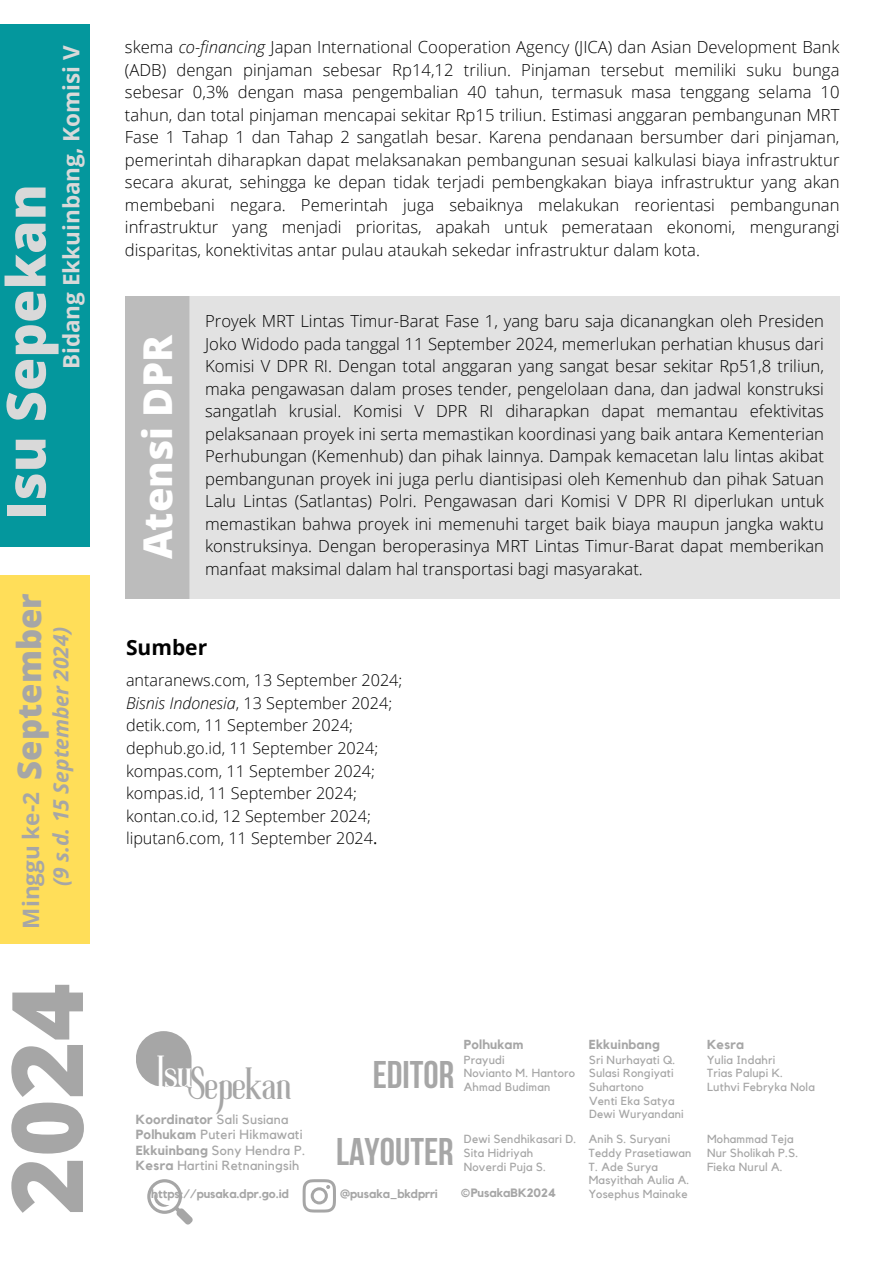
<style>
.page{position:relative;width:894px;height:1264px;background:#fff}
.page>*{position:absolute;margin:0;border:0;box-sizing:border-box;transform-origin:0 0}
.t1{font:800 98.85px "Open Sans";color:#a6a6a6}
.t2{font:800 54px "Open Sans";color:#d9d9d9}
.t3{font:40.65px "Roller Coaster";color:#a6a6a6}
.t4{font:40.65px "Roller Coaster";color:#fff}
.t5{font:800 39.75px "Open Sans";color:#fff}
.t6{font:700 38.4px "Bebas Neue";color:#a6a6a6}
.t7{font:800 33px "Open Sans";color:#a6a6a6}
.t8{font:700 22.5px "Open Sans";color:#d9d9d9}
.t9{font:700 22.5px "Open Sans";color:#a6a6a6}
.t10{font:italic 700 21px "Open Sans";color:#a6a6a6}
.t11{font:700 21px "Open Sans";color:#000}
.t12{font:300 16.65px/22.5px "Open Sans";color:#000;text-align:justify}
.t13{font:300 16.2px "Open Sans";color:#000}
.t14{font:13.2px "Kollektif";letter-spacing:.02em;color:#a6a6a6}
.t15{font:700 13.2px "Kollektif";letter-spacing:.02em;color:#a6a6a6}
.t16{font:700 13.05px "Kollektif";letter-spacing:.02em;color:#a6a6a6}
.t17{font:700 12px "Kollektif";color:#a6a6a6}
.t18{font:11.7px "Kollektif";letter-spacing:.02em;color:#a6a6a6}
.s1{font-style:italic}
.s2{font-weight:400}
.s3{font-weight:700}
</style>
<div class="page">
<div style="left:125px;top:296px;width:64px;height:302px;background:#bcbcbc"></div>
<div style="left:189px;top:296px;width:650px;height:302px;background:#e2e2e2"></div>
<div style="left:0;top:25px;width:89px;height:522px;background:#04979d"></div>
<div style="left:0;top:575px;width:89px;height:368px;background:#ffde59"></div>
<svg style="left:136px;top:1031px;width:55px;height:55px;background:#b3b3b3"></svg>
<svg style="left:302px;top:1179px;width:34px;height:33px"></svg>
<svg style="left:147px;top:1179px;width:46px;height:45px"></svg>
<p class="t8" style="left:55px;top:369px;width:325px;rotate:-90deg">Bidang Ekkuinbang, Komisi V</p>
<p class="t2" style="left:-12px;top:520px;width:337px;rotate:-90deg">Isu Sepekan</p>
<p class="t7" style="left:6px;top:779px;width:188px;rotate:-90deg">September</p>
<p class="t9" style="left:15px;top:928px;width:138px;rotate:-90deg">Minggu ke-2</p>
<p class="t10" style="left:46px;top:886px;width:262px;rotate:-90deg">(9 s.d. 15 September 2024)</p>
<p class="t1" style="left:-23px;top:1214px;width:233px;rotate:-90deg">2024</p>
<p class="t12" style="left:125px;top:35px;width:715px">skema <span class="s1">co-financing</span> Japan International Cooperation Agency (JICA) dan Asian Development Bank (ADB) dengan pinjaman sebesar Rp14,12 triliun. Pinjaman tersebut memiliki suku bunga sebesar 0,3% dengan masa pengembalian 40 tahun, termasuk masa tenggang selama 10 tahun, dan total pinjaman mencapai sekitar Rp15 triliun. Estimasi anggaran pembangunan MRT Fase 1 Tahap 1 dan Tahap 2 sangatlah besar. Karena pendanaan bersumber dari pinjaman, pemerintah diharapkan dapat melaksanakan pembangunan sesuai kalkulasi biaya infrastruktur secara akurat, sehingga ke depan tidak terjadi pembengkakan biaya infrastruktur yang akan membebani negara. Pemerintah juga sebaiknya melakukan reorientasi pembangunan infrastruktur yang menjadi prioritas, apakah untuk pemerataan ekonomi, mengurangi disparitas, konektivitas antar pulau ataukah sekedar infrastruktur dalam kota.</p>
<p class="t5" style="left:130px;top:559px;width:226px;rotate:-90deg">Atensi DPR</p>
<p class="t12" style="left:205px;top:309px;width:620px">Proyek MRT Lintas Timur-Barat Fase 1, yang baru saja dicanangkan oleh Presiden Joko Widodo pada tanggal 11 September 2024, memerlukan perhatian khusus dari Komisi V DPR RI. Dengan total anggaran yang sangat besar sekitar Rp51,8 triliun, maka pengawasan dalam proses tender, pengelolaan dana, dan jadwal konstruksi sangatlah krusial. Komisi V DPR RI diharapkan dapat memantau efektivitas pelaksanaan proyek ini serta memastikan koordinasi yang baik antara Kementerian Perhubungan (Kemenhub) dan pihak lainnya. Dampak kemacetan lalu lintas akibat pembangunan proyek ini juga perlu diantisipasi oleh Kemenhub dan pihak Satuan Lalu Lintas (Satlantas) Polri. Pengawasan dari Komisi V DPR RI diperlukan untuk memastikan bahwa proyek ini memenuhi target baik biaya maupun jangka waktu konstruksinya. Dengan beroperasinya MRT Lintas Timur-Barat dapat memberikan manfaat maksimal dalam hal transportasi bagi masyarakat.</p>
<p class="t11" style="left:126px;top:632px;width:83px">Sumber</p>
<p class="t13" style="left:126px;top:669px;width:278px">antaranews.com, 13 September 2024;</p>
<p class="t13" style="left:126px;top:691px;width:267px"><span class="s1">Bisnis Indonesia</span>, 13 September 2024;</p>
<h4 class="t13" style="left:126px;top:714px;width:228px">detik.com, 11 September 2024;</h4>
<p class="t13" style="left:126px;top:736px;width:253px">dephub.go.id, 11 September 2024;</p>
<p class="t13" style="left:126px;top:759px;width:250px">kompas.com, 11 September 2024;</p>
<p class="t13" style="left:126px;top:781px;width:232px">kompas.id, 11 September 2024;</p>
<p class="t13" style="left:126px;top:804px;width:246px">kontan.co.id, 12 September 2024;</p>
<p class="t13" style="left:126px;top:826px;width:253px">liputan6.com, 11 September 2024<span class="s2">.</span></p>
<h2 class="t4" style="left:157px;top:1056px;width:37px">Isu</h2>
<p class="t3" style="left:187px;top:1068px;width:105px">Sepekan</p>
<p class="t15" style="left:136px;top:1113px;width:154px">Koordinator <span class="s2">Sali Susiana</span></p>
<p class="t14" style="left:136px;top:1128px;width:168px"><span class="s3">Polhukam</span> Puteri Hikmawati</p>
<p class="t14" style="left:136px;top:1144px;width:171px"><span class="s3">Ekkuinbang</span> Sony Hendra P.</p>
<p class="t14" style="left:136px;top:1159px;width:165px"><span class="s3">Kesra</span> Hartini Retnaningsih</p>
<h6 class="t17" style="left:151px;top:1188px;width:139px">https://pusaka.dpr.go.id</h6>
<p class="t6" style="left:372px;top:1058px;width:83px">EDITOR</p>
<p class="t16" style="left:463px;top:1038px;width:61px">Polhukam</p>
<p class="t18" style="left:463px;top:1054px;width:42px">Prayudi</p>
<h4 class="t18" style="left:463px;top:1067px;width:113px">Novianto M. Hantoro</h4>
<p class="t18" style="left:463px;top:1081px;width:88px">Ahmad Budiman</p>
<p class="t6" style="left:336px;top:1136px;width:119px">LAYOUTER</p>
<p class="t18" style="left:463px;top:1133px;width:114px">Dewi Sendhikasari D.</p>
<p class="t18" style="left:463px;top:1147px;width:71px">Sita Hidriyah</p>
<p class="t18" style="left:463px;top:1160px;width:84px">Noverdi Puja S.</p>
<p class="t17" style="left:340px;top:1188px;width:99px">@pusaka_bkdprri</p>
<p class="t17" style="left:460px;top:1187px;width:97px">©PusakaBK2024</p>
<p class="t16" style="left:588px;top:1038px;width:72px">Ekkuinbang</p>
<p class="t18" style="left:589px;top:1054px;width:88px">Sri Nurhayati Q.</p>
<p class="t18" style="left:589px;top:1067px;width:86px">Sulasi Rongiyati</p>
<h3 class="t18" style="left:589px;top:1081px;width:56px">Suhartono</h3>
<h5 class="t18" style="left:589px;top:1095px;width:87px">Venti Eka Satya</h5>
<p class="t18" style="left:589px;top:1108px;width:96px">Dewi Wuryandani</p>
<p class="t18" style="left:588px;top:1133px;width:83px">Anih S. Suryani</p>
<p class="t18" style="left:588px;top:1147px;width:104px">Teddy Prasetiawan</p>
<p class="t18" style="left:588px;top:1160px;width:71px">T. Ade Surya</p>
<p class="t18" style="left:588px;top:1174px;width:102px">Masyithah Aulia A.</p>
<h1 class="t18" style="left:588px;top:1188px;width:100px">Yosephus Mainake</h1>
<p class="t16" style="left:706px;top:1038px;width:39px">Kesra</p>
<p class="t18" style="left:706px;top:1054px;width:70px">Yulia Indahri</p>
<p class="t18" style="left:706px;top:1067px;width:77px">Trias Palupi K.</p>
<h5 class="t18" style="left:706px;top:1081px;width:109px">Luthvi Febryka Nola</h5>
<p class="t18" style="left:706px;top:1133px;width:88px">Mohammad Teja</p>
<p class="t18" style="left:706px;top:1147px;width:93px">Nur Sholikah P.S.</p>
<p class="t18" style="left:706px;top:1160px;width:77px">Fieka Nurul A.</p>
</div>
